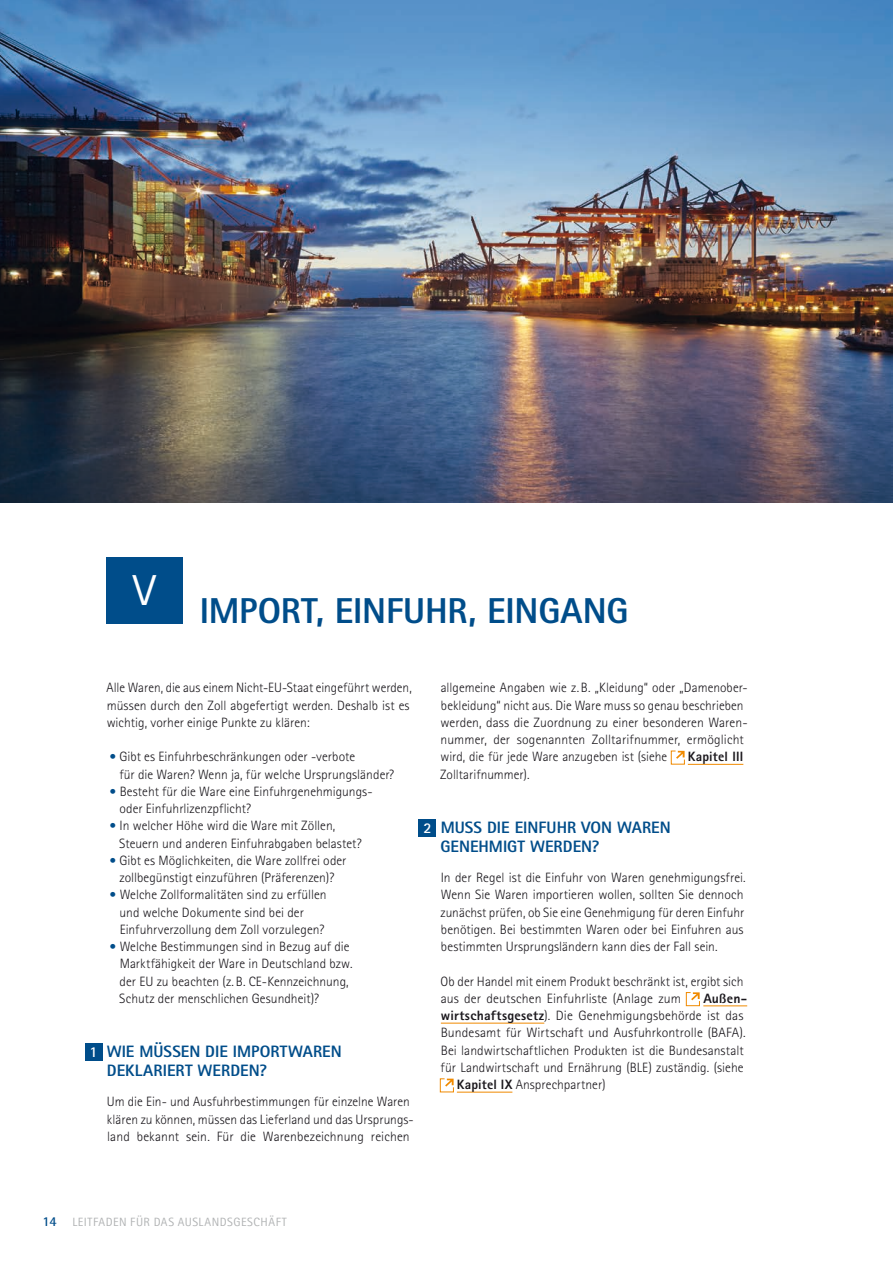
<style>
.page{position:relative;width:893px;height:1263px;background:#fff}
.page>*{position:absolute;margin:0;border:0;box-sizing:border-box;transform-origin:0 0}
.t1{font:43.5px "Agfa Rotis Sans Serif";color:#fff}
.IHK_Überschrift_01{font:800 36px "Rotis Sans Serif Std";letter-spacing:-.005em;color:#004d8a}
.IHK_Überschrift_02{font:800 16.5px/19.5px "Rotis Sans Serif Std";color:#004d8a}
.t2{font:700 15px "Agfa Rotis Sans Serif";color:#fff}
.IHK_fliess{font:300 13.5px/17.2px "Rotis Sans Serif Std";color:#1a171c}
.IHK_fliess-2{font:800 13.5px "Rotis Sans Serif Std";letter-spacing:.01em;color:#1a171c}
.t3{font:12px "Agfa Rotis Sans Serif";letter-spacing:.045em;color:#b1b3b4}
.s1{font-weight:800;color:#004d8a}
.s2{font-weight:800}
.s3{font-weight:700;font-size:13.5px;color:#004d8a}
</style>
<div class="page">
<hr style="left:688px;top:764px;width:55px;height:1px;background:#f08a00">
<hr style="left:703px;top:1005px;width:44px;height:1px;background:#f08a00">
<hr style="left:441px;top:1023px;width:103px;height:1px;background:#f08a00">
<hr style="left:457px;top:1092px;width:55px;height:1px;background:#f08a00">
<svg style="left:671px;top:751px;width:14px;height:13px"></svg>
<svg style="left:686px;top:992px;width:14px;height:14px"></svg>
<svg style="left:440px;top:1078px;width:14px;height:14px"></svg>
<div style="left:419px;top:819px;width:17px;height:17px;background:#004d8a"></div>
<div style="left:85px;top:1043px;width:17px;height:17px;background:#004d8a"></div>
<div style="left:106px;top:557px;width:77px;height:66px;background:#004d8a"></div>
<img style="left:0;top:0;width:893px;height:502px">
<p class="t1" style="left:133px;top:564px;width:24px">V</p>
<p class="IHK_Überschrift_01" style="left:200px;top:588px;width:430px">IMPORT, EINFUHR, EINGANG</p>
<p class="t2" style="left:90px;top:1042px;width:10px">1</p>
<p class="IHK_fliess" style="left:106px;top:679px;width:307px">Alle Waren, die aus einem Nicht-EU-Staat eingeführt werden, müssen durch den Zoll abgefertigt werden. Deshalb ist es wichtig, vorher einige Punkte zu klären:</p>
<p class="IHK_fliess" style="left:120px;top:748px;width:276px;text-indent:-10px"><span class="s1">•</span> Gibt es Einfuhrbeschränkungen oder -verbote<br>für die Waren? Wenn ja, für welche Ursprungsländer?</p>
<p class="IHK_fliess" style="left:119px;top:783px;width:255px;text-indent:-10px"><span class="s1">•</span> Besteht für die Ware eine Einfuhrgenehmigungs&shy;oder Einfuhrlizenzpflicht?</p>
<p class="IHK_fliess" style="left:119px;top:817px;width:244px;text-indent:-10px"><span class="s1">•</span> In welcher Höhe wird die Ware mit Zöllen,<br>Steuern und anderen Einfuhrabgaben belastet?</p>
<p class="IHK_fliess" style="left:109px;top:852px;width:239px;text-align:center"><span class="s1">•</span> Gibt es Möglichkeiten, die Ware zollfrei oder zollbegünstigt einzuführen (Präferenzen)?</p>
<p class="IHK_fliess" style="left:120px;top:886px;width:208px;text-indent:-10px"><span class="s1">•</span> Welche Zollformalitäten sind zu erfüllen und welche Dokumente sind bei der<br>Einfuhrverzollung dem Zoll vorzulegen?</p>
<p class="IHK_fliess" style="left:119px;top:938px;width:235px;text-indent:-10px"><span class="s1">•</span> Welche Bestimmungen sind in Bezug auf die Marktfähigkeit der Ware in Deutschland bzw. der EU zu beachten (z.B. CE-Kennzeichnung, Schutz der menschlichen Gesundheit)?</p>
<p class="IHK_Überschrift_02" style="left:107px;top:1041px;width:237px">WIE MÜSSEN DIE IMPORTWAREN<br>DEKLARIERT WERDEN?</p>
<p class="IHK_fliess" style="left:107px;top:1093px;width:308px">Um die Ein- und Ausfuhrbestimmungen für einzelne Waren klären zu können, müssen das Lieferland und das Ursprungs&shy;land bekannt sein. Für die Warenbezeichnung reichen</p>
<p class="IHK_fliess" style="left:440px;top:679px;width:309px">allgemeine Angaben wie z.B. „Kleidung“ oder „Damenober&shy;bekleidung“ nicht aus. Die Ware muss so genau beschrieben werden, dass die Zuordnung zu einer besonderen Waren&shy;nummer, der sogenannten Zolltarifnummer, ermöglicht wird, die für jede Ware anzugeben ist (siehe</p>
<p class="IHK_fliess-2" style="left:688px;top:748px;width:57px">Kapitel III</p>
<p class="IHK_fliess" style="left:440px;top:765px;width:91px">Zolltarifnummer).</p>
<p class="t2" style="left:423px;top:818px;width:10px">2</p>
<p class="IHK_Überschrift_02" style="left:440px;top:817px;width:232px">MUSS DIE EINFUHR VON WAREN<br>GENEHMIGT WERDEN?</p>
<p class="IHK_fliess" style="left:441px;top:869px;width:307px">In der Regel ist die Einfuhr von Waren genehmigungsfrei.<br>Wenn Sie Waren importieren wollen, sollten Sie dennoch zunächst prüfen, ob Sie eine Genehmigung für deren Einfuhr benötigen. Bei bestimmten Waren oder bei Einfuhren aus bestimmten Ursprungsländern kann dies der Fall sein.</p>
<p class="IHK_fliess" style="left:441px;top:972px;width:304px">Ob der Handel mit einem Produkt beschränkt ist, ergibt sich aus der deutschen Einfuhrliste (Anlage zum</p>
<p class="IHK_fliess-2" style="left:703px;top:990px;width:45px">Außen-</p>
<p class="IHK_fliess" style="left:441px;top:1007px;width:304px"><span class="s2">wirtschaftsgesetz</span>). Die Genehmigungsbehörde ist das</p>
<p class="IHK_fliess" style="left:441px;top:1024px;width:306px">Bundesamt für Wirtschaft und Ausfuhrkontrolle (BAFA).</p>
<p class="IHK_fliess" style="left:441px;top:1041px;width:305px">Bei landwirtschaftlichen Produkten ist die Bundesanstalt</p>
<p class="IHK_fliess" style="left:441px;top:1059px;width:305px">für Landwirtschaft und Ernährung (BLE) zuständig. (siehe</p>
<p class="IHK_fliess" style="left:457px;top:1076px;width:150px"><span class="s2">Kapitel IX</span> Ansprechpartner)</p>
<p class="t3" style="left:43px;top:1215px;width:246px"><span class="s3">14</span> LEITFADEN FÜR DAS AUSLANDSGESCHÄFT</p>
</div>
